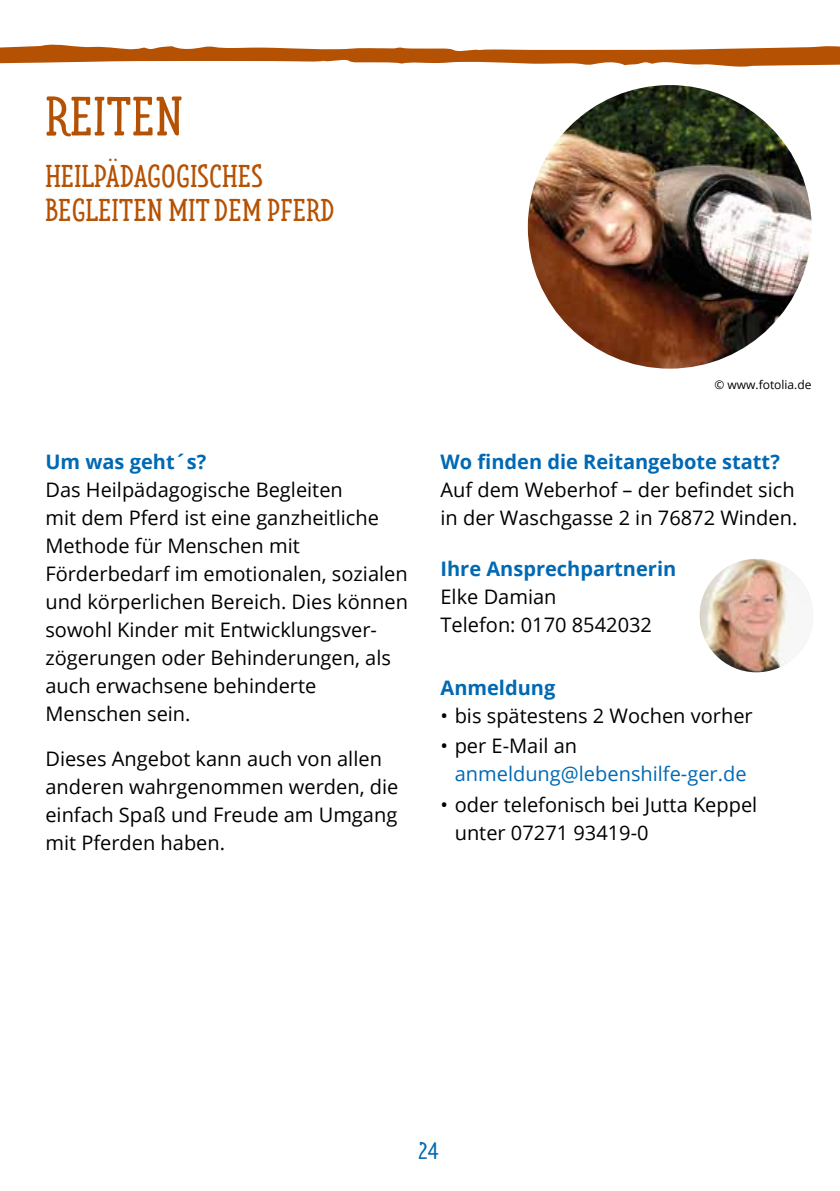
<style>
.page{position:relative;width:840px;height:1191px;background:#fff}
.page>*{position:absolute;margin:0;border:0;box-sizing:border-box;transform-origin:0 0}
.t1{font:56px "TT Limes Slab";letter-spacing:.01em;color:#b55103}
.t2{font:32px/34px "TT Limes Slab";letter-spacing:.01em;color:#b55103}
.t3{font:24px "TT Limes Slab";color:#0069b4}
.t4{font:20px/28px "Open Sans";color:#000}
.t5{font:700 20px "Open Sans";color:#0069b4}
.t6{font:20px "Open Sans";color:#0069b4}
.t7{font:12px "Open Sans";color:#000}
</style>
<div class="page">
<svg style="left:0;top:44px;width:839px;height:23px"></svg>
<img style="left:699px;top:559px;width:114px;height:114px">
<img style="left:527px;top:85px;width:284px;height:284px;border-radius:142px">
<h1 class="t1" style="left:45px;top:80px;width:139px">REITEN</h1>
<h2 class="t2" style="left:45px;top:159px;width:291px">HEILPÄDAGOGISCHES<br>BEGLEITEN MIT DEM PFERD</h2>
<p class="t5" style="left:45px;top:447px;width:162px">Um was geht´s?</p>
<p class="t4" style="left:45px;top:475px;width:364px">Das Heilpädagogische Begleiten<br>mit dem Pferd ist eine ganzheitliche<br>Methode für Menschen mit<br>Förderbedarf im emotionalen, sozialen und körperlichen Bereich. Dies können sowohl Kinder mit Entwicklungsver&shy;zögerungen oder Behinderungen, als auch erwachsene behinderte<br>Menschen sein.</p>
<p class="t4" style="left:45px;top:744px;width:354px">Dieses Angebot kann auch von allen anderen wahrgenommen werden, die einfach Spaß und Freude am Umgang mit Pferden haben.</p>
<p class="t7" style="left:714px;top:376px;width:99px">© www.fotolia.de</p>
<p class="t5" style="left:440px;top:447px;width:340px">Wo finden die Reitangebote statt?</p>
<p class="t4" style="left:440px;top:475px;width:358px">Auf dem Weberhof – der befindet sich in der Waschgasse 2 in 76872 Winden.</p>
<p class="t5" style="left:440px;top:555px;width:237px">Ihre Ansprechpartnerin</p>
<p class="t4" style="left:440px;top:582px;width:213px">Elke Damian<br>Telefon: 0170 8542032</p>
<p class="t5" style="left:440px;top:673px;width:116px">Anmeldung</p>
<p class="t4" style="left:440px;top:700px;width:313px">• bis spätestens 2 Wochen vorher</p>
<p class="t4" style="left:440px;top:731px;width:138px">• per E-Mail an</p>
<p class="t6" style="left:454px;top:760px;width:293px">anmeldung@lebenshilfe-ger.de</p>
<p class="t4" style="left:454px;top:790px;width:304px;text-indent:-14px">• oder telefonisch bei Jutta Keppel unter 07271 93419-0</p>
<p class="t3" style="left:418px;top:1135px;width:22px">24</p>
</div>
